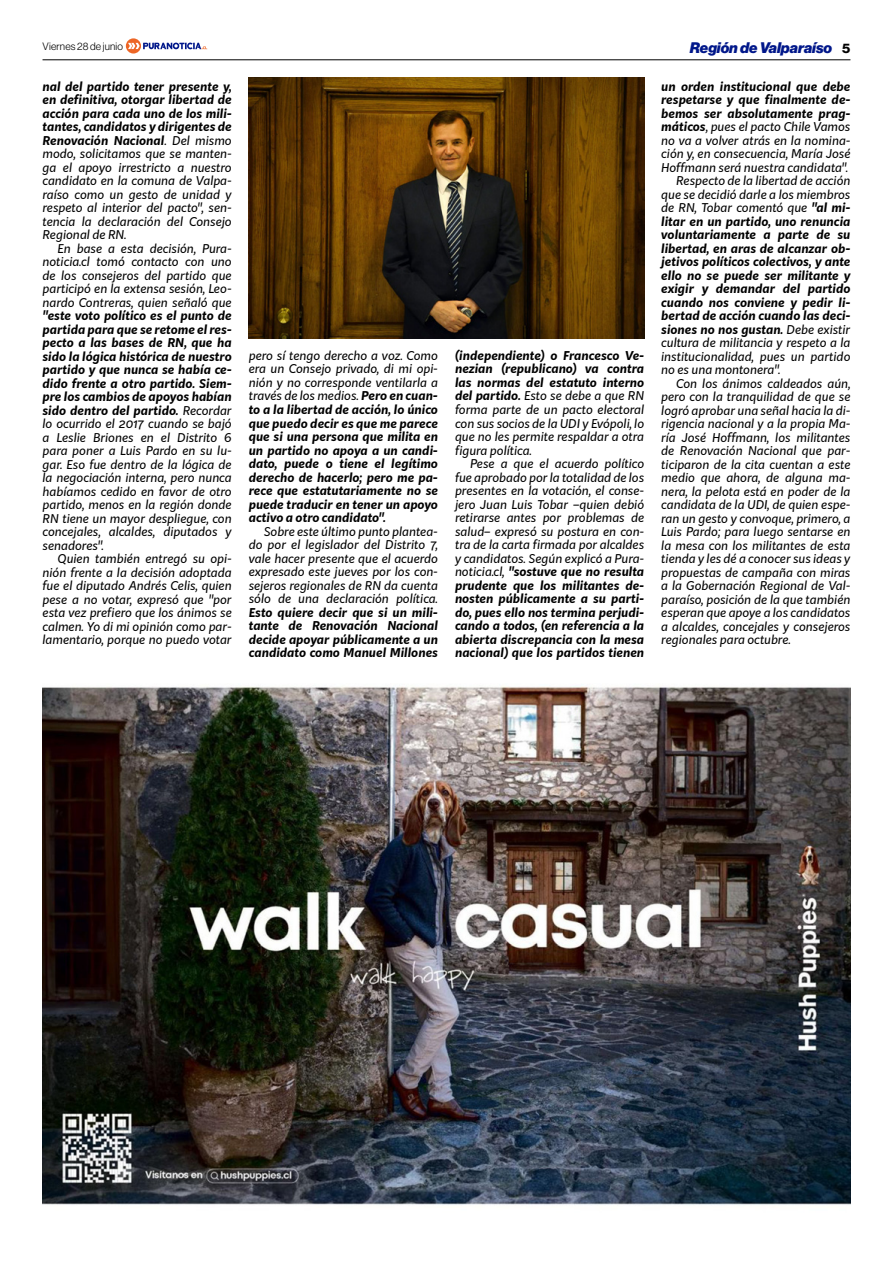
<style>
.page{position:relative;width:893px;height:1263px;background:#fff}
.page>*{position:absolute;margin:0;border:0;box-sizing:border-box;transform-origin:0 0}
.t1{font:15px "N Haas Grotesk DS Pro 96 Blk It";color:#00178a}
.t2{font:italic 12px/13.5px "Kit Sans";color:#000;text-align:justify}
.t3{font:italic 700 12px/13.5px "Kit Sans";color:#000;text-align:justify}
.t4{font:10.5px "N Haas Grotesk DS Pro 45 Lt";letter-spacing:.015em;color:#000}
.s1{font-family:"N Haas Grotesk DS Pro 75 Bd";font-size:13.5px;color:#000}
.s2{font-weight:700}
.s3{font-weight:400}
</style>
<div class="page">
<hr style="left:43px;top:59px;width:807px;height:1px;background:#000">
<svg style="left:126px;top:38px;width:81px;height:16px"></svg>
<img style="left:249px;top:78px;width:395px;height:260px">
<img style="left:43px;top:686px;width:807px;height:519px">
<p class="t4" style="left:43px;top:40px;width:82px">Viernes 28 de junio</p>
<p class="t1" style="left:690px;top:39px;width:162px">Región de Valparaíso <span class="s1">5</span></p>
<p class="t2" style="left:43px;top:79px;width:191px"><span class="s2">nal del partido tener presente y, en definitiva, otorgar libertad de acción para cada uno de los mili&shy;tantes, candidatos y dirigentes de Renovación Nacional</span>. Del mismo modo, solicitamos que se manten&shy;ga el apoyo irrestricto a nuestro candidato en la comuna de Valpa&shy;raíso como un gesto de unidad y respeto al interior del pacto", sen&shy;tencia la declaración del Consejo Regional de RN.</p>
<p class="t2" style="left:43px;top:241px;width:191px;text-indent:15px">En base a esta decisión, Pura&shy;noticia.cl tomó contacto con uno de los consejeros del partido que participó en la extensa sesión, Leo&shy;nardo Contreras, quien señaló que</p>
<p class="t2" style="left:43px;top:308px;width:191px"><span class="s2">"este voto político es el punto de partida para que se retome el res&shy;pecto a las bases de RN, que ha sido la lógica histórica de nuestro partido y que nunca se había ce&shy;dido frente a otro partido. Siem&shy;pre los cambios de apoyos habían sido dentro del partido.</span> Recordar lo ocurrido el 2017 cuando se bajó a Leslie Briones en el Distrito 6 para poner a Luis Pardo en su lu&shy;gar. Eso fue dentro de la lógica de la negociación interna, pero nunca habíamos cedido en favor de otro partido, menos en la región donde RN tiene un mayor despliegue, con concejales, alcaldes, diputados y senadores".</p>
<p class="t2" style="left:43px;top:551px;width:191px;text-indent:15px">Quien también entregó su opi&shy;nión frente a la decisión adoptada fue el diputado Andrés Celis, quien pese a no votar, expresó que "por esta vez prefiero que los ánimos se calmen. Yo di mi opinión como par&shy;lamentario, porque no puedo votar</p>
<p class="t3" style="left:661px;top:79px;width:191px">un orden institucional que debe</p>
<p class="t3" style="left:661px;top:92px;width:191px">respetarse y que finalmente de-</p>
<p class="t3" style="left:661px;top:106px;width:191px">bemos ser absolutamente prag-</p>
<p class="t2" style="left:661px;top:119px;width:191px"><span class="s2">máticos</span>, pues el pacto Chile Vamos</p>
<p class="t2" style="left:661px;top:133px;width:191px">no va a volver atrás en la nomina-</p>
<p class="t2" style="left:661px;top:146px;width:191px">ción y, en consecuencia, María José</p>
<p class="t2" style="left:661px;top:160px;width:188px">Hoffmann será nuestra candidata".</p>
<p class="t2" style="left:676px;top:173px;width:176px">Respecto de la libertad de acción</p>
<p class="t2" style="left:661px;top:187px;width:191px">que se decidió darle a los miembros</p>
<p class="t2" style="left:661px;top:200px;width:191px">de RN, Tobar comentó que <span class="s2">"al mi-</span></p>
<p class="t3" style="left:661px;top:214px;width:191px">litar en un partido, uno renuncia</p>
<p class="t3" style="left:661px;top:227px;width:191px">voluntariamente a parte de su</p>
<p class="t3" style="left:661px;top:241px;width:191px">libertad, en aras de alcanzar ob-</p>
<p class="t3" style="left:661px;top:254px;width:191px">jetivos políticos colectivos, y ante</p>
<p class="t3" style="left:661px;top:268px;width:191px">ello no se puede ser militante y</p>
<p class="t3" style="left:661px;top:281px;width:191px">exigir y demandar del partido</p>
<p class="t3" style="left:661px;top:295px;width:191px">cuando nos conviene y pedir li-</p>
<p class="t3" style="left:661px;top:308px;width:191px">bertad de acción cuando las deci-</p>
<p class="t3" style="left:661px;top:322px;width:191px">siones no nos gustan. <span class="s3">Debe existir</span></p>
<p class="t2" style="left:661px;top:335px;width:191px">cultura de militancia y respeto a la</p>
<p class="t2" style="left:661px;top:349px;width:191px">institucionalidad, pues un partido</p>
<p class="t2" style="left:661px;top:362px;width:121px">no es una montonera".</p>
<p class="t2" style="left:676px;top:376px;width:176px">Con los ánimos caldeados aún,</p>
<p class="t2" style="left:661px;top:389px;width:191px">pero con la tranquilidad de que se</p>
<p class="t2" style="left:661px;top:403px;width:191px">logró aprobar una señal hacia la di-</p>
<p class="t2" style="left:661px;top:416px;width:191px">rigencia nacional y a la propia Ma-</p>
<p class="t2" style="left:661px;top:430px;width:191px">ría José Hoffmann, los militantes</p>
<p class="t2" style="left:661px;top:443px;width:191px">de Renovación Nacional que par-</p>
<p class="t2" style="left:661px;top:457px;width:191px">ticiparon de la cita cuentan a este</p>
<p class="t2" style="left:661px;top:470px;width:191px">medio que ahora, de alguna ma-</p>
<p class="t2" style="left:661px;top:484px;width:191px">nera, la pelota está en poder de la</p>
<p class="t2" style="left:661px;top:497px;width:191px">candidata de la UDI, de quien espe-</p>
<p class="t2" style="left:661px;top:511px;width:191px">ran un gesto y convoque, primero, a</p>
<p class="t2" style="left:661px;top:524px;width:191px">Luis Pardo; para luego sentarse en</p>
<p class="t2" style="left:661px;top:538px;width:191px">la mesa con los militantes de esta</p>
<p class="t2" style="left:661px;top:551px;width:191px">tienda y les dé a conocer sus ideas y</p>
<p class="t2" style="left:661px;top:565px;width:191px">propuestas de campaña con miras</p>
<p class="t2" style="left:661px;top:578px;width:191px">a la Gobernación Regional de Val-</p>
<p class="t2" style="left:661px;top:592px;width:191px">paraíso, posición de la que también</p>
<p class="t2" style="left:661px;top:605px;width:191px">esperan que apoye a los candidatos</p>
<p class="t2" style="left:661px;top:619px;width:191px">a alcaldes, concejales y consejeros</p>
<p class="t2" style="left:661px;top:632px;width:131px">regionales para octubre.</p>
<p class="t2" style="left:455px;top:348px;width:191px"><span class="s2">(independiente) o Francesco Ve&shy;nezian (republicano) va contra las normas del estatuto interno del partido.</span> Esto se debe a que RN forma parte de un pacto electoral con sus socios de la UDI y Evópoli, lo que no les permite respaldar a otra figura política.</p>
<p class="t2" style="left:455px;top:456px;width:191px;text-indent:15px">Pese a que el acuerdo político fue aprobado por la totalidad de los presentes en la votación, el conse&shy;jero Juan Luis Tobar –quien debió retirarse antes por problemas de salud– expresó su postura en con&shy;tra de la carta firmada por alcaldes y candidatos. Según explicó a Pura&shy;noticia.cl, <span class="s2">"sostuve que no resulta prudente que los militantes de&shy;nosten públicamente a su parti&shy;do, pues ello nos termina perjudi&shy;cando a todos, (en referencia a la abierta discrepancia con la mesa nacional) que los partidos tienen</span></p>
<p class="t3" style="left:249px;top:348px;width:191px"><span class="s3">pero sí tengo derecho a voz. Como era un Consejo privado, di mi opi&shy;nión y no corresponde ventilarla a través de los medios.</span> Pero en cuan&shy;to a la libertad de acción, lo único que puedo decir es que me parece que si una persona que milita en un partido no apoya a un candi&shy;dato, puede o tiene el legítimo derecho de hacerlo; pero me pa&shy;rece que estatutariamente no se puede traducir en tener un apoyo activo a otro candidato".</p>
<p class="t2" style="left:249px;top:524px;width:191px;text-indent:15px">Sobre este último punto plantea&shy;do por el legislador del Distrito 7, vale hacer presente que el acuerdo expresado este jueves por los con&shy;sejeros regionales de RN da cuenta sólo de una declaración política.</p>
<p class="t3" style="left:249px;top:604px;width:191px">Esto quiere decir que si un mili&shy;tante de Renovación Nacional decide apoyar públicamente a un candidato como Manuel Millones</p>
</div>
